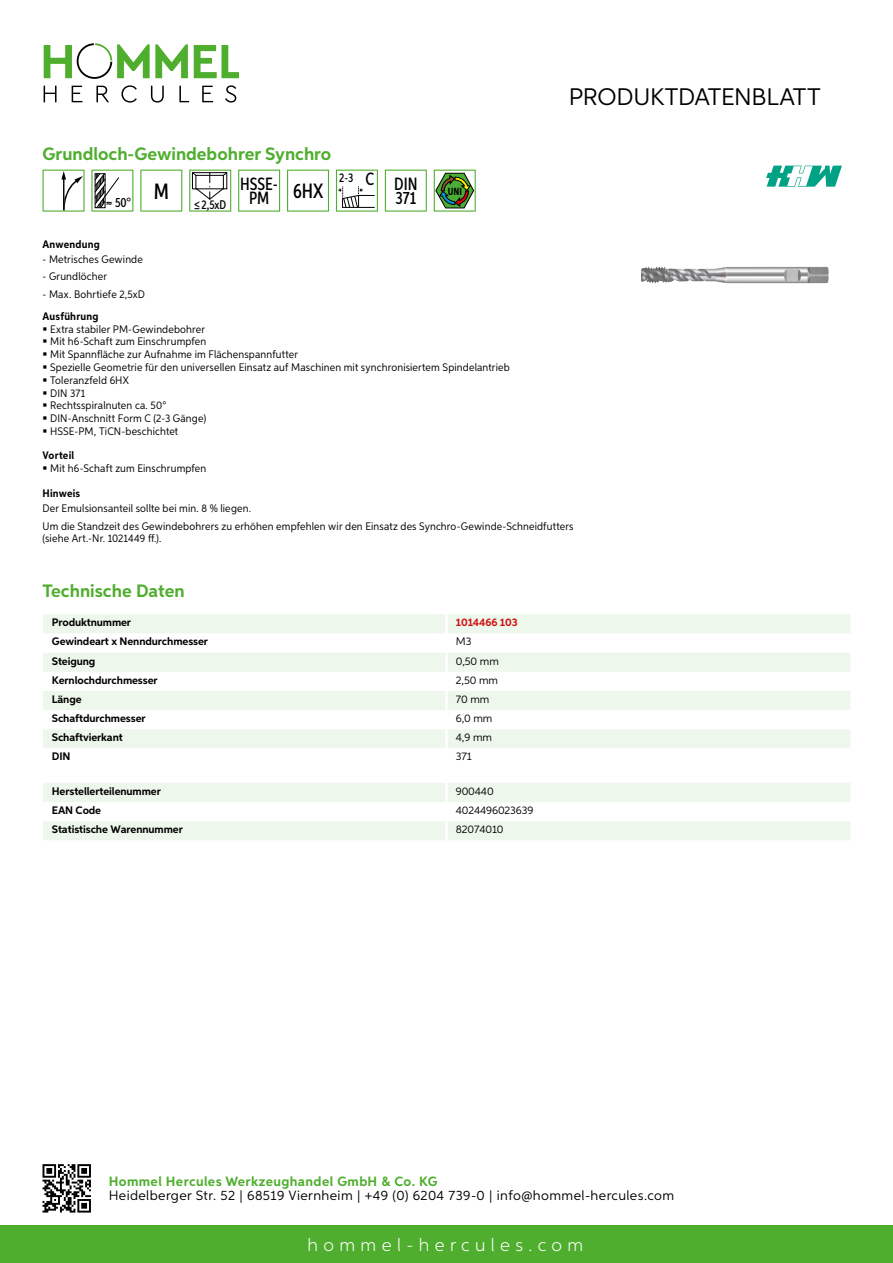
<style>
.page{position:relative;width:893px;height:1263px;background:#fff}
.page>*{position:absolute;margin:0;border:0;box-sizing:border-box;transform-origin:0 0}
.t1{font:24px "Aspira";letter-spacing:-.01em;color:#000}
.t2{font:500 20.7px "Aspira XX Nar";color:#000}
.t3{font:700 18px "Aspira";color:#50ae2f}
.t4{font:300 18px "Aspira";letter-spacing:.3em;color:#fff}
.t5{font:500 17.85px/14.9px "Aspira XX Nar";color:#000;text-align:right}
.t6{font:13.5px "Aspira";letter-spacing:.03em;color:#000}
.t7{font:700 13.5px "Aspira";letter-spacing:.03em;color:#50ae2f}
.t8{font:500 13.35px "Aspira XX Nar";color:#000}
.t9{font:500 12.6px "Aspira XX Nar";color:#000}
.t10{font:10.95px/12.8px "Aspira Nar";letter-spacing:.015em;color:#000}
.t11{font:700 10.95px "Aspira";letter-spacing:-.01em;color:#000}
.t12{font:10.95px "Aspira";letter-spacing:-.01em;color:#000}
.t13{font:700 10.95px "Aspira Nar";letter-spacing:.02em;color:#000}
.t14{font:700 10.95px "Aspira";letter-spacing:-.01em;color:#cd1013}
.t15{font:700 10.35px "Aspira XX Nar";color:#000}
</style>
<div class="page">
<div style="left:0;top:1226px;width:893px;height:37px;background:#50ae2f"></div>
<svg style="left:43px;top:1164px;width:48px;height:48px"></svg>
<svg style="left:194px;top:45px;width:45px;height:33px"></svg>
<svg style="left:44px;top:43px;width:144px;height:36px"></svg>
<svg style="left:44px;top:86px;width:13px;height:16px"></svg>
<svg style="left:72px;top:86px;width:10px;height:16px"></svg>
<svg style="left:96px;top:86px;width:13px;height:16px"></svg>
<svg style="left:121px;top:85px;width:16px;height:18px"></svg>
<svg style="left:151px;top:86px;width:13px;height:17px"></svg>
<svg style="left:179px;top:86px;width:10px;height:16px"></svg>
<svg style="left:202px;top:86px;width:11px;height:16px"></svg>
<svg style="left:225px;top:85px;width:11px;height:18px"></svg>
<div style="left:43px;top:614px;width:807px;height:19px;background:#eef7eb"></div>
<svg style="left:43px;top:653px;width:807px;height:95px;fill:#eef7eb"></svg>
<hr style="left:445px;top:614px;width:3px;height:19px;background:#fff">
<hr style="left:445px;top:653px;width:3px;height:19px;background:#fff">
<hr style="left:445px;top:672px;width:3px;height:19px;background:#fff">
<hr style="left:445px;top:691px;width:3px;height:19px;background:#fff">
<hr style="left:445px;top:710px;width:3px;height:19px;background:#fff">
<hr style="left:445px;top:729px;width:3px;height:19px;background:#fff">
<svg style="left:43px;top:783px;width:807px;height:57px"></svg>
<hr style="left:445px;top:821px;width:3px;height:19px;background:#fff">
<svg style="left:43px;top:170px;width:42px;height:42px"></svg>
<svg style="left:91px;top:170px;width:42px;height:42px"></svg>
<svg style="left:140px;top:170px;width:42px;height:42px"></svg>
<svg style="left:189px;top:170px;width:42px;height:42px"></svg>
<svg style="left:238px;top:170px;width:42px;height:42px"></svg>
<svg style="left:287px;top:170px;width:42px;height:42px"></svg>
<svg style="left:336px;top:170px;width:42px;height:42px"></svg>
<svg style="left:385px;top:170px;width:42px;height:42px"></svg>
<svg style="left:434px;top:170px;width:42px;height:42px"></svg>
<img style="left:641px;top:266px;width:188px;height:18px">
<svg style="left:766px;top:166px;width:76px;height:21px"></svg>
<h3 class="t3" style="left:43px;top:142px;width:290px">Grundloch-Gewindebohrer Synchro</h3>
<p class="t8" style="left:115px;top:195px;width:55px">50° <sup>M</sup></p>
<p class="t9" style="left:194px;top:197px;width:34px">≤2,5xD</p>
<h2 class="t2" style="left:249px;top:178px;width:76px"><sub>PM</sub> 6HX</h2>
<h3 class="t5" style="left:339px;top:176px;width:80px"><sup>2-3</sup> C DIN<br>371</h3>
<h3 class="t5" style="left:240px;top:176px;width:39px">HSSE-</h3>
<p class="t15" style="left:448px;top:185px;width:16px">UNI</p>
<h1 class="t1" style="left:569px;top:82px;width:253px">Produktdatenblatt</h1>
<p class="t13" style="left:43px;top:237px;width:59px">Anwendung</p>
<p class="t10" style="left:43px;top:252px;width:102px">- Metrisches Gewinde</p>
<p class="t10" style="left:43px;top:270px;width:66px">- Grundlöcher</p>
<p class="t10" style="left:43px;top:287px;width:104px">- Max. Bohrtiefe 2,5xD</p>
<p class="t13" style="left:43px;top:309px;width:58px">Ausführung</p>
<p class="t10" style="left:50px;top:322px;width:461px">Extra stabiler PM-Gewindebohrer<br>Mit h6-Schaft zum Einschrumpfen<br>Mit Spannfläche zur Aufnahme im Flächenspannfutter<br>Spezielle Geometrie für den universellen Einsatz auf Maschinen mit synchronisiertem Spindelantrieb Toleranzfeld 6HX<br>DIN 371<br>Rechtsspiralnuten ca. 50°<br>DIN-Anschnitt Form C (2-3 Gänge)<br>HSSE-PM, TiCN-beschichtet</p>
<p class="t13" style="left:43px;top:449px;width:33px">Vorteil</p>
<p class="t10" style="left:50px;top:462px;width:158px">Mit h6-Schaft zum Einschrumpfen</p>
<p class="t13" style="left:43px;top:487px;width:39px">Hinweis</p>
<p class="t10" style="left:43px;top:500px;width:532px;line-height:17.5px">Der Emulsionsanteil sollte bei min. 8 % liegen.<br>Um die Standzeit des Gewindebohrers zu erhöhen empfehlen wir den Einsatz des Synchro-Gewinde-Schneidfutters</p>
<p class="t10" style="left:43px;top:531px;width:120px">(siehe Art.-Nr. 1021449 ff.).</p>
<h3 class="t3" style="left:43px;top:580px;width:144px">Technische Daten</h3>
<p class="t11" style="left:52px;top:616px;width:81px">Produktnummer</p>
<p class="t14" style="left:456px;top:616px;width:63px">1014466 103</p>
<p class="t11" style="left:52px;top:635px;width:158px">Gewindeart x Nenndurchmesser</p>
<p class="t12" style="left:456px;top:635px;width:17px">M3</p>
<p class="t11" style="left:52px;top:654px;width:45px">Steigung</p>
<p class="t12" style="left:456px;top:654px;width:45px">0,50 mm</p>
<p class="t11" style="left:52px;top:673px;width:107px">Kernlochdurchmesser</p>
<p class="t12" style="left:456px;top:673px;width:44px">2,50 mm</p>
<p class="t11" style="left:52px;top:692px;width:31px">Länge</p>
<p class="t12" style="left:456px;top:692px;width:35px">70 mm</p>
<p class="t11" style="left:52px;top:711px;width:95px">Schaftdurchmesser</p>
<p class="t12" style="left:456px;top:711px;width:38px">6,0 mm</p>
<p class="t11" style="left:52px;top:731px;width:72px">Schaftvierkant</p>
<p class="t12" style="left:456px;top:731px;width:38px">4,9 mm</p>
<p class="t11" style="left:52px;top:750px;width:20px">DIN</p>
<p class="t12" style="left:456px;top:750px;width:17px">371</p>
<p class="t11" style="left:52px;top:784px;width:111px">Herstellerteilenummer</p>
<p class="t12" style="left:456px;top:784px;width:39px">900440</p>
<p class="t11" style="left:52px;top:803px;width:51px">EAN Code</p>
<p class="t12" style="left:456px;top:803px;width:79px">4024496023639</p>
<p class="t11" style="left:52px;top:822px;width:132px">Statistische Warennummer</p>
<p class="t12" style="left:456px;top:823px;width:49px">82074010</p>
<p class="t7" style="left:109px;top:1172px;width:330px">Hommel Hercules Werkzeughandel GmbH &amp; Co. KG</p>
<p class="t6" style="left:109px;top:1187px;width:567px">Heidelberger Str. 52 | 68519 Viernheim | +49 (0) 6204 739-0 | info@hommel-hercules.com</p>
<h3 class="t4" style="left:307px;top:1234px;width:277px">hommel-hercules.com</h3>
</div>
